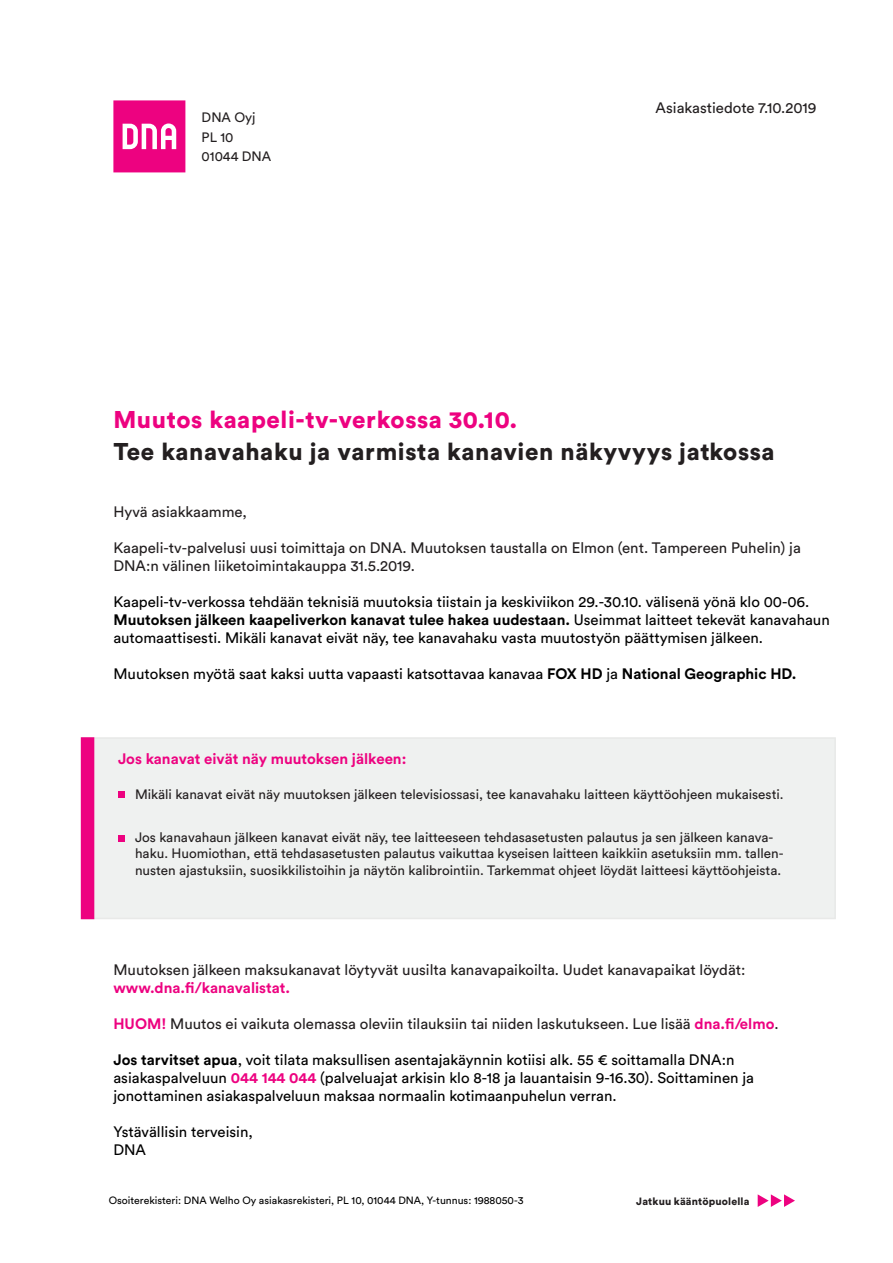
<style>
.page{position:relative;width:893px;height:1263px;background:#fff}
.page>*{position:absolute;margin:0;border:0;box-sizing:border-box;transform-origin:0 0}
.t1{font:900 24px "Circular Std";letter-spacing:.025em;color:#231f20}
.t2{font:900 24px "Circular Std";letter-spacing:.025em;color:#ed0280}
.t3{font:15px/18px "Circular Std";color:#000}
.t4{font:15px/18px "Circular Std";color:#231f20}
.t5{font:700 15px "Circular Std";color:#ed0280}
.t6{font:13.5px/19.5px "Circular Std";color:#231f20}
.t7{font:10.5px "Circular Std";color:#000}
.t8{font:900 10.5px "Circular Std";letter-spacing:.015em;color:#231f20}
.s1{font-weight:700}
.s2{font-weight:700;color:#ed0280}
</style>
<div class="page">
<div style="left:82px;top:738px;width:753px;height:180px;background:#eff1f0"></div>
<div style="left:82px;top:737px;width:754px;height:182px;border:2px solid #e8e9e8"></div>
<svg style="left:113px;top:100px;width:72px;height:72px;background:#ef2a94"></svg>
<svg style="left:758px;top:1194px;width:37px;height:13px"></svg>
<div style="left:118px;top:791px;width:7px;height:7px;background:#ed0280"></div>
<div style="left:81px;top:737px;width:13px;height:182px;background:#ed0280"></div>
<div style="left:118px;top:835px;width:7px;height:7px;background:#ed0280"></div>
<p class="t6" style="left:202px;top:107px;width:71px">DNA Oyj<br>PL 10<br>01044 DNA</p>
<p class="t4" style="left:656px;top:98px;width:162px">Asiakastiedote 7.10.2019</p>
<h1 class="t2" style="left:113px;top:404px;width:405px">Muutos kaapeli-tv-verkossa 30.10.</h1>
<h1 class="t1" style="left:113px;top:435px;width:663px">Tee kanavahaku ja varmista kanavien näkyvyys jatkossa</h1>
<p class="t4" style="left:113px;top:503px;width:135px">Hyvä asiakkaamme,</p>
<p class="t4" style="left:113px;top:539px;width:689px">Kaapeli-tv-palvelusi uusi toimittaja on DNA. Muutoksen taustalla on Elmon (ent. Tampereen Puhelin) ja<br>DNA:n välinen liiketoimintakauppa 31.5.2019.</p>
<p class="t3" style="left:113px;top:593px;width:718px">Kaapeli-tv-verkossa tehdään teknisiä muutoksia tiistain ja keskiviikon 29.-30.10. välisenä yönä klo 00-06.<br><span class="s1">Muutoksen jälkeen kaapeliverkon kanavat tulee hakea uudestaan.</span> Useimmat laitteet tekevät kanavahaun automaattisesti. Mikäli kanavat eivät näy, tee kanavahaku vasta muutostyön päättymisen jälkeen.</p>
<p class="t3" style="left:113px;top:665px;width:685px">Muutoksen myötä saat kaksi uutta vapaasti katsottavaa kanavaa <span class="s1">FOX HD</span> ja <span class="s1">National Geographic HD.</span></p>
<p class="t5" style="left:118px;top:749px;width:290px">Jos kanavat eivät näy muutoksen jälkeen:</p>
<p class="t6" style="left:135px;top:785px;width:650px">Mikäli kanavat eivät näy muutoksen jälkeen televisiossasi, tee kanavahaku laitteen käyttöohjeen mukaisesti.</p>
<p class="t6" style="left:135px;top:829px;width:650px;line-height:16.2px">Jos kanavahaun jälkeen kanavat eivät näy, tee laitteeseen tehdasasetusten palautus ja sen jälkeen kanava&shy;haku. Huomiothan, että tehdasasetusten palautus vaikuttaa kyseisen laitteen kaikkiin asetuksiin mm. tallen&shy;nusten ajastuksiin, suosikkilistoihin ja näytön kalibrointiin. Tarkemmat ohjeet löydät laitteesi käyttöohjeista.</p>
<p class="t4" style="left:113px;top:960px;width:634px">Muutoksen jälkeen maksukanavat löytyvät uusilta kanavapaikoilta. Uudet kanavapaikat löydät:</p>
<p class="t5" style="left:113px;top:977px;width:178px">www.dna.fi/kanavalistat.</p>
<p class="t4" style="left:113px;top:1014px;width:667px"><span class="s2">HUOM!</span> Muutos ei vaikuta olemassa oleviin tilauksiin tai niiden laskutukseen. Lue lisää <span class="s2">dna.fi/elmo</span>.</p>
<p class="t3" style="left:113px;top:1050px;width:642px"><span class="s1">Jos tarvitset apua</span>, voit tilata maksullisen asentajakäynnin kotiisi alk. 55 € soittamalla DNA:n asiakaspalveluun <span class="s2">044 144 044</span> (palveluajat arkisin klo 8-18 ja lauantaisin 9-16.30). Soittaminen ja jonottaminen asiakaspalveluun maksaa normaalin kotimaanpuhelun verran.</p>
<p class="t3" style="left:113px;top:1122px;width:141px">Ystävällisin terveisin,<br>DNA</p>
<p class="t7" style="left:109px;top:1194px;width:416px">Osoiterekisteri: DNA Welho Oy asiakasrekisteri, PL 10, 01044 DNA, Y-tunnus: 1988050-3</p>
<p class="t8" style="left:636px;top:1194px;width:115px">Jatkuu kääntöpuolella</p>
</div>
